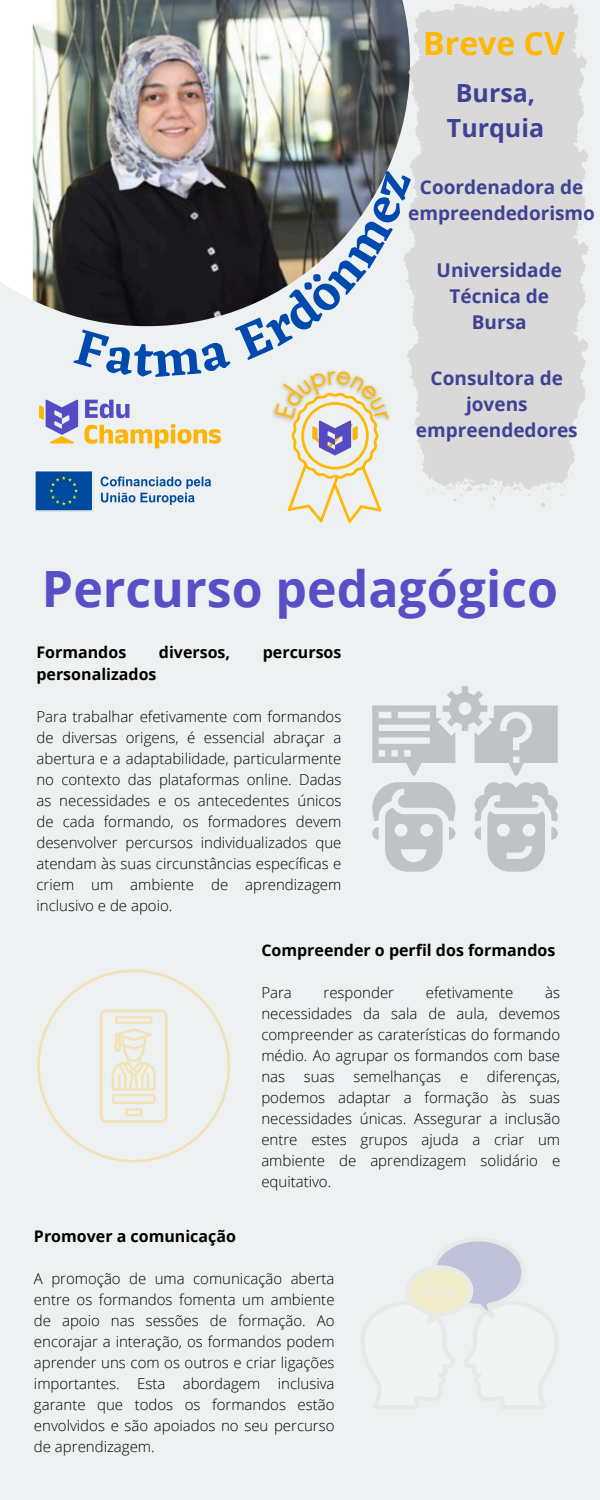
<style>
.page{position:relative;width:600px;height:1500px;background:#eef1f1}
.page>*{position:absolute;margin:0;border:0;box-sizing:border-box;transform-origin:0 0}
.t1{font:700 50px "Open Sans";color:#584ec5}
.t2{font:700 32px "Open Sans";color:#ffb700}
.t3{font:700 25px/34.5px "Open Sans";color:#3e4295;text-align:center}
.t4{font:700 19px/26.2px "Open Sans";color:#3e4295;text-align:center}
.t5{font:700 16px "Open Sans";color:#000}
.t6{font:300 15px/21px "Open Sans";color:#000;text-align:justify}
</style>
<div class="page">
<img style="left:0;top:0;width:403px;height:316px">
<img style="left:39px;top:399px;width:34px;height:45px">
<svg style="left:372px;top:686px;width:185px;height:185px"></svg>
<svg style="left:37px;top:970px;width:193px;height:192px"></svg>
<svg style="left:409px;top:1241px;width:113px;height:76px"></svg>
<img style="left:35px;top:470px;width:38px;height:42px">
<img style="left:73px;top:2px;width:515px;height:521px">
<h2 class="t2" style="left:423px;top:20px;width:143px">Breve CV</h2>
<h3 class="t3" style="left:447px;top:75px;width:99px">Bursa,<br>Turquia</h3>
<h1 class="t4" style="left:408px;top:173px;width:188px">Coordenadora de empreendedorismo</h1>
<p class="t4" style="left:437px;top:256px;width:127px">Universidade<br>Técnica de<br>Bursa</p>
<p class="t4" style="left:416px;top:364px;width:163px">Consultora de jovens empreendedores</p>
<h1 class="t1" style="left:42px;top:554px;width:518px">Percurso pedagógico</h1>
<p class="t5" style="left:36px;top:641px;width:91px">Formandos</p>
<p class="t5" style="left:159px;top:641px;width:73px">diversos,</p>
<p class="t5" style="left:263px;top:641px;width:80px">percursos</p>
<p class="t5" style="left:36px;top:663px;width:122px">personalizados</p>
<p class="t6" style="left:36px;top:706px;width:307px">Para trabalhar efetivamente com formandos de diversas origens, é essencial abraçar a abertura e a adaptabilidade, particularmente no contexto das plataformas online. Dadas as necessidades e os antecedentes únicos de cada formando, os formadores devem desenvolver percursos individualizados que atendam às suas circunstâncias específicas e criem um ambiente de aprendizagem inclusivo e de apoio.</p>
<p class="t5" style="left:261px;top:939px;width:295px">Compreender o perfil dos formandos</p>
<p class="t6" style="left:261px;top:982px;width:32px">Para</p>
<p class="t6" style="left:324px;top:982px;width:72px">responder</p>
<p class="t6" style="left:426px;top:982px;width:89px">efetivamente</p>
<p class="t6" style="left:261px;top:982px;width:300px;text-indent:284px">às necessidades da sala de aula, devemos compreender as caraterísticas do formando médio. Ao agrupar os formandos com base nas</p>
<p class="t6" style="left:261px;top:1066px;width:300px;text-indent:226px">diferenças, podemos adaptar a formação às suas necessidades únicas. Assegurar a inclusão entre estes grupos ajuda a criar um ambiente de aprendizagem solidário e equitativo.</p>
<p class="t6" style="left:304px;top:1066px;width:32px">suas</p>
<p class="t6" style="left:353px;top:1066px;width:89px">semelhanças</p>
<p class="t6" style="left:460px;top:1066px;width:10px">e</p>
<p class="t5" style="left:34px;top:1225px;width:204px">Promover a comunicação</p>
<p class="t6" style="left:34px;top:1268px;width:302px">A promoção de uma comunicação aberta entre os formandos fomenta um ambiente de apoio nas sessões de formação. Ao encorajar a interação, os formandos podem aprender uns com os outros e criar ligações importantes. Esta abordagem inclusiva garante que todos os formandos estão envolvidos e são apoiados no seu percurso de aprendizagem.</p>
</div>
